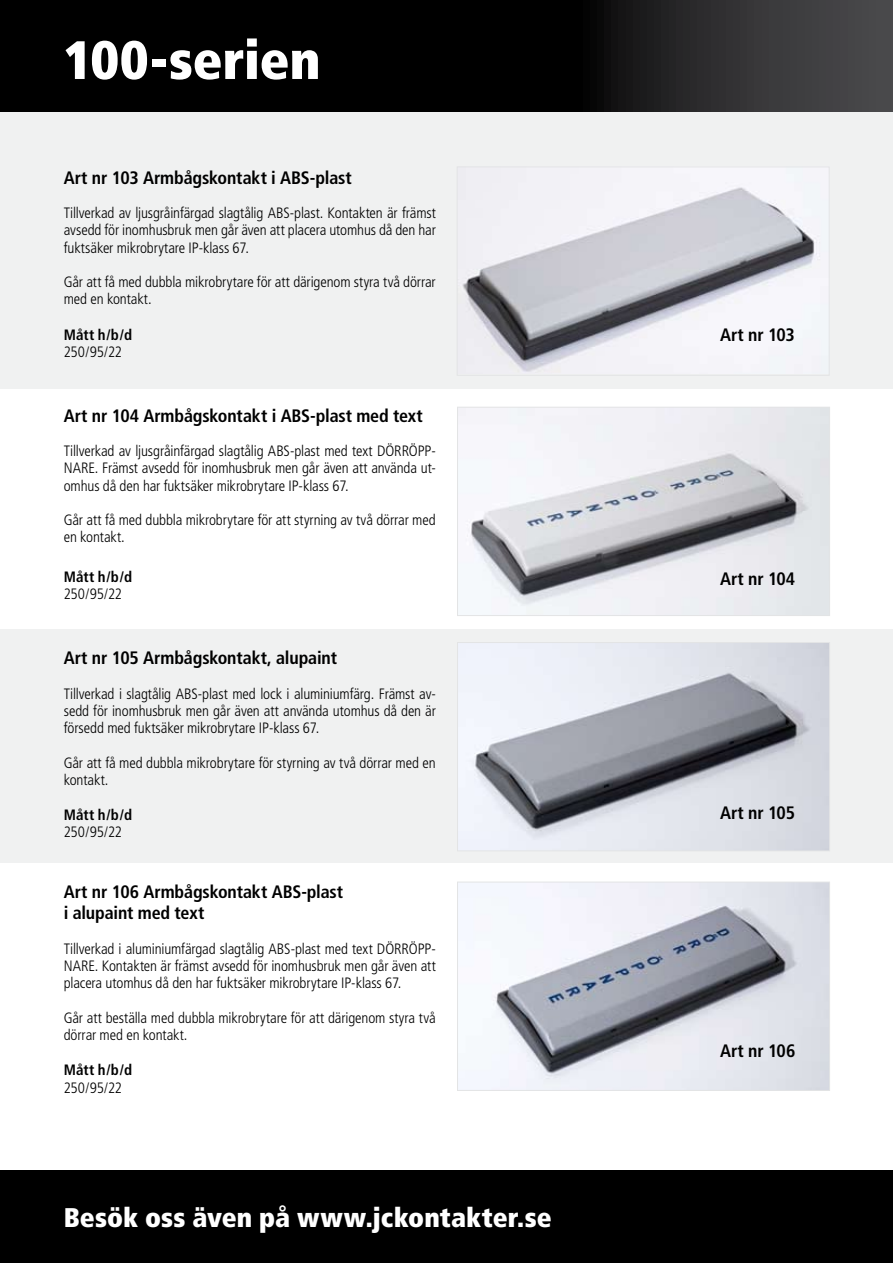
<style>
.page{position:relative;width:893px;height:1263px;background:#fff}
.page>*{position:absolute;margin:0;border:0;box-sizing:border-box;transform-origin:0 0}
.t1{font:900 condensed 54px "Frutiger";letter-spacing:-.005em;color:#fff}
.t2{font:900 condensed 27px "Frutiger";letter-spacing:.005em;color:#fff}
.t3{font:700 condensed 18px/21.6px "Frutiger";letter-spacing:-.01em;color:#000}
.t4{font:300 condensed 15px/17.2px "Frutiger";letter-spacing:-.01em;color:#000;text-align:justify}
.t5{font:700 condensed 15px "Frutiger";color:#000}
</style>
<div class="page">
<div style="left:0;top:630px;width:893px;height:233px;background:#f0f1f1"></div>
<div style="left:0;top:103px;width:893px;height:286px;background:#f0f1f1"></div>
<svg style="left:0;top:0;width:893px;height:112px;background:#101010"></svg>
<img style="left:462px;top:183px;width:358px;height:189px">
<div style="left:457px;top:167px;width:373px;height:209px;border:1px solid #e3e4e5"></div>
<img style="left:459px;top:409px;width:369px;height:205px">
<div style="left:457px;top:407px;width:373px;height:209px;border:1px solid #e3e4e5"></div>
<img style="left:459px;top:644px;width:369px;height:205px">
<div style="left:457px;top:642px;width:373px;height:209px;border:1px solid #e3e4e5"></div>
<img style="left:459px;top:884px;width:369px;height:205px">
<div style="left:457px;top:882px;width:373px;height:209px;border:1px solid #e3e4e5"></div>
<div style="left:0;top:1171px;width:893px;height:92px;background:#000"></div>
<h1 class="t1" style="left:64px;top:27px;width:258px">100-serien</h1>
<p class="t3" style="left:64px;top:167px;width:289px">Art nr 103 Armbågskontakt i ABS-plast</p>
<p class="t4" style="left:64px;top:204px;width:374px">Tillverkad av ljusgråinfärgad slagtålig ABS-plast. Kontakten är främst avsedd för inomhusbruk men går även att placera utomhus då den har fuktsäker mikrobrytare IP-klass 67.</p>
<p class="t4" style="left:64px;top:273px;width:374px">Går att få med dubbla mikrobrytare för att därigenom styra två dörrar med en kontakt.</p>
<p class="t5" style="left:64px;top:325px;width:70px">Mått h/b/d</p>
<p class="t4" style="left:64px;top:343px;width:60px">250/95/22</p>
<p class="t3" style="left:64px;top:405px;width:361px">Art nr 104 Armbågskontakt i ABS-plast med text</p>
<p class="t4" style="left:64px;top:443px;width:374px">Tillverkad av ljusgråinfärgad slagtålig ABS-plast med text DÖRRÖPP-NARE. Främst avsedd för inomhusbruk men går även att använda ut&shy;omhus då den har fuktsäker mikrobrytare IP-klass 67.</p>
<p class="t4" style="left:64px;top:512px;width:373px">Går att få med dubbla mikrobrytare för att styrning av två dörrar med en kontakt.</p>
<p class="t5" style="left:64px;top:568px;width:70px">Mått h/b/d</p>
<p class="t4" style="left:64px;top:586px;width:60px">250/95/22</p>
<p class="t3" style="left:64px;top:647px;width:275px">Art nr 105 Armbågskontakt, alupaint</p>
<p class="t4" style="left:64px;top:685px;width:374px">Tillverkad i slagtålig ABS-plast med lock i aluminiumfärg. Främst av&shy;sedd för inomhusbruk men går även att använda utomhus då den är försedd med fuktsäker mikrobrytare IP-klass 67.</p>
<p class="t4" style="left:64px;top:754px;width:374px">Går att få med dubbla mikrobrytare för styrning av två dörrar med en kontakt.</p>
<p class="t5" style="left:64px;top:806px;width:70px">Mått h/b/d</p>
<p class="t4" style="left:64px;top:824px;width:60px">250/95/22</p>
<p class="t3" style="left:64px;top:881px;width:281px">Art nr 106 Armbågskontakt ABS-plast i alupaint med text</p>
<p class="t4" style="left:64px;top:940px;width:374px">Tillverkad i aluminiumfärgad slagtålig ABS-plast med text DÖRRÖPP-NARE. Kontakten är främst avsedd för inomhusbruk men går även att placera utomhus då den har fuktsäker mikrobrytare IP-klass 67.</p>
<p class="t4" style="left:64px;top:1009px;width:373px">Går att beställa med dubbla mikrobrytare för att därigenom styra två dörrar med en kontakt.</p>
<p class="t5" style="left:64px;top:1061px;width:70px">Mått h/b/d</p>
<p class="t4" style="left:64px;top:1079px;width:60px">250/95/22</p>
<h2 class="t2" style="left:64px;top:1200px;width:489px">Besök oss även på www.jckontakter.se</h2>
<p class="t3" style="left:720px;top:324px;width:76px">Art nr 103</p>
<p class="t3" style="left:720px;top:568px;width:77px">Art nr 104</p>
<p class="t3" style="left:720px;top:802px;width:77px">Art nr 105</p>
<p class="t3" style="left:720px;top:1040px;width:77px">Art nr 106</p>
</div>
